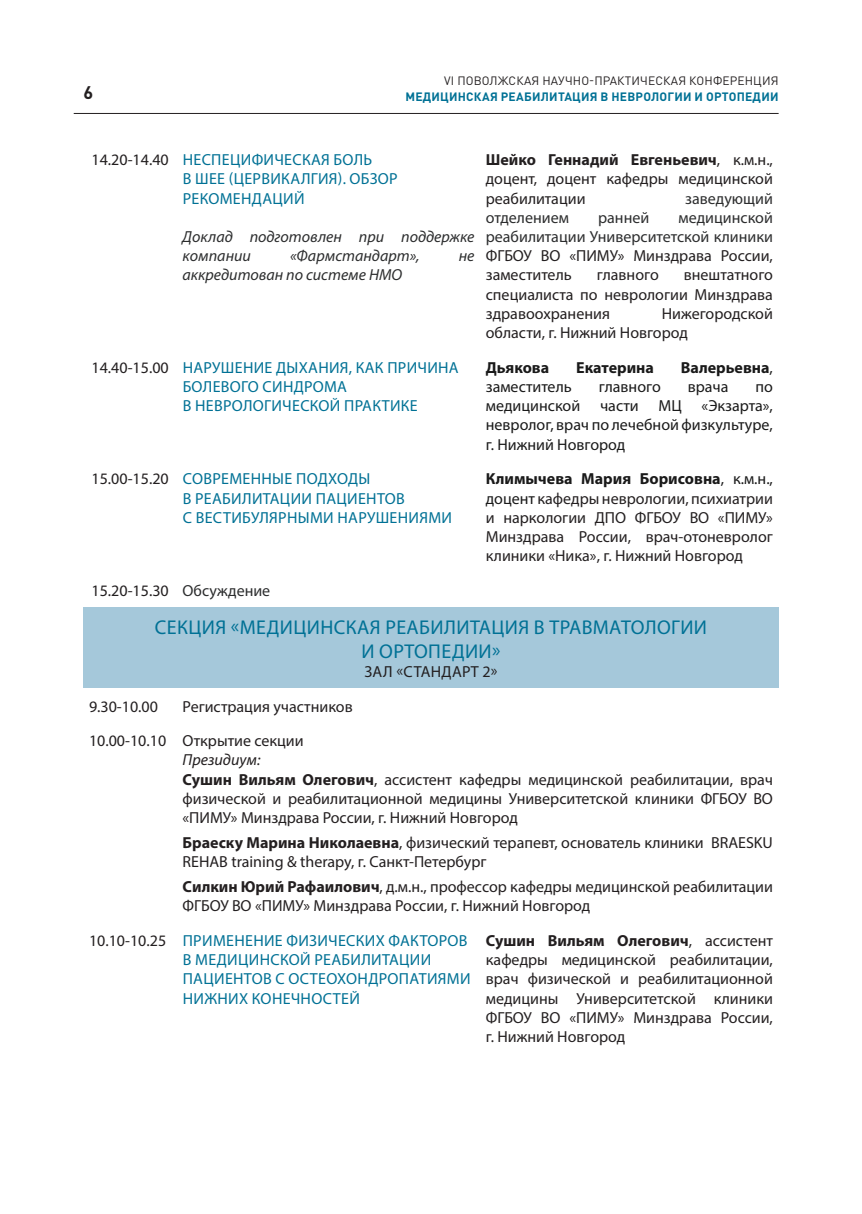
<style>
.page{position:relative;width:862px;height:1214px;background:#fff}
.page>*{position:absolute;margin:0;border:0;box-sizing:border-box;transform-origin:0 0}
.t1{font:20px "Myriad Pro";letter-spacing:.02em;color:#007195}
.t2{font:700 18px "DIN Pro";color:#231f20}
.t3{font:16px/19.2px "Myriad Pro";color:#231f20;text-align:justify}
.t4{font:16px/19.2px "Myriad Pro";letter-spacing:.02em;color:#007195}
.t5{font:16px/19.2px "Myriad Pro";color:#2c2d2e;text-align:justify}
.t6{font:16px/19.2px "Myriad Pro";color:#1a1a1a;text-align:justify}
.t7{font:italic 16px/19.2px "Myriad Pro";color:#2c2d2e}
.t8{font:700 16px "Myriad Pro";color:#1a1a1a}
.t9{font:16px "Myriad Pro";letter-spacing:.02em;color:#231f20}
.t10{font:italic 16px "Myriad Pro";color:#231f20}
.t11{font:700 12px "DIN Pro";letter-spacing:.02em;color:#007195}
.t12{font:12px "DIN Pro";letter-spacing:.01em;color:#231f20}
.s1{font-weight:700}
.s2{color:#231f20}
.s3{font-weight:400}
.s4{font-weight:700;color:#1a1a1a}
.s5{color:#1a1a1a}
</style>
<div class="page">
<hr style="left:74px;top:113px;width:704px;height:1px;background:#231f20">
<div style="left:83px;top:607px;width:695px;height:81px;background:#a5c8da"></div>
<p class="t2" style="left:83px;top:77px;width:11px">6</p>
<p class="t12" style="left:444px;top:71px;width:336px">VI ПОВОЛЖСКАЯ НАУЧНО-ПРАКТИЧЕСКАЯ КОНФЕРЕНЦИЯ</p>
<p class="t11" style="left:405px;top:87px;width:375px">МЕДИЦИНСКАЯ РЕАБИЛИТАЦИЯ В НЕВРОЛОГИИ И ОРТОПЕДИИ</p>
<p class="t3" style="left:92px;top:150px;width:79px">14.20-14.40</p>
<p class="t4" style="left:183px;top:150px;width:191px">НЕСПЕЦИФИЧЕСКАЯ БОЛЬ</p>
<p class="t4" style="left:183px;top:169px;width:216px">В ШЕЕ (ЦЕРВИКАЛГИЯ). ОБЗОР<br>РЕКОМЕНДАЦИЙ</p>
<p class="t7" style="left:183px;top:227px;width:293px">Доклад подготовлен при поддержке компании</p>
<p class="t7" style="left:290px;top:246px;width:131px">«Фармстандарт»,</p>
<p class="t7" style="left:459px;top:246px;width:17px">не</p>
<p class="t7" style="left:183px;top:265px;width:221px">аккредитован по системе НМО</p>
<p class="t3" style="left:92px;top:357px;width:79px">14.40-15.00</p>
<p class="t4" style="left:183px;top:357px;width:277px">НАРУШЕНИЕ ДЫХАНИЯ, КАК ПРИЧИНА<br>БОЛЕВОГО СИНДРОМА</p>
<p class="t4" style="left:183px;top:396px;width:236px">В НЕВРОЛОГИЧЕСКОЙ ПРАКТИКЕ</p>
<p class="t3" style="left:92px;top:469px;width:79px">15.00-15.20</p>
<p class="t4" style="left:183px;top:469px;width:189px">СОВРЕМЕННЫЕ ПОДХОДЫ</p>
<p class="t4" style="left:183px;top:488px;width:223px">В РЕАБИЛИТАЦИИ ПАЦИЕНТОВ</p>
<p class="t4" style="left:183px;top:507px;width:271px">С ВЕСТИБУЛЯРНЫМИ НАРУШЕНИЯМИ</p>
<p class="t3" style="left:486px;top:150px;width:289px"><span class="s1">Шейко Геннадий Евгеньевич</span>, к.м.н., доцент, доцент кафедры медицинской реабилитации</p>
<p class="t5" style="left:685px;top:188px;width:89px">заведующий</p>
<p class="t5" style="left:486px;top:207px;width:289px;text-indent:193px">медицинской реабилитации Университетской клиники <span class="s2">ФГБОУ ВО «ПИМУ» Минздрава России, заместитель</span></p>
<p class="t5" style="left:486px;top:207px;width:85px">отделением</p>
<p class="t5" style="left:598px;top:207px;width:53px">ранней</p>
<p class="t3" style="left:486px;top:265px;width:289px;text-indent:198px">внештатного специалиста по неврологии Минздрава здравоохранения</p>
<p class="t3" style="left:597px;top:265px;width:63px">главного</p>
<p class="t3" style="left:486px;top:303px;width:289px;text-indent:176px">Нижегородской области, г. Нижний Новгород</p>
<p class="t8" style="left:486px;top:357px;width:65px">Дьякова</p>
<p class="t8" style="left:576px;top:357px;width:79px">Екатерина</p>
<p class="t8" style="left:681px;top:357px;width:94px">Валерьевна<span class="s3">,</span></p>
<p class="t6" style="left:486px;top:377px;width:87px">заместитель</p>
<p class="t6" style="left:599px;top:377px;width:63px">главного</p>
<p class="t6" style="left:688px;top:377px;width:42px">врача</p>
<p class="t6" style="left:486px;top:377px;width:289px;text-indent:270px">по медицинской части МЦ «Экзарта», невролог, врач по лечебной физкультуре, г. Нижний Новгород</p>
<p class="t3" style="left:486px;top:469px;width:289px"><span class="s4">Климычева Мария Борисовна</span><span class="s5">, к.м.н., доцент</span> кафедры неврологии, психиатрии и наркологии ДПО ФГБОУ ВО «ПИМУ» Минздрава России, врач-отоневролог клиники «Ника», г. Нижний Новгород</p>
<p class="t3" style="left:92px;top:580px;width:79px">15.20-15.30</p>
<p class="t5" style="left:183px;top:580px;width:89px">Обсуждение</p>
<p class="t1" style="left:155px;top:614px;width:553px">СЕКЦИЯ «МЕДИЦИНСКАЯ РЕАБИЛИТАЦИЯ В ТРАВМАТОЛОГИИ</p>
<p class="t1" style="left:361px;top:638px;width:141px">И ОРТОПЕДИИ»</p>
<p class="t9" style="left:364px;top:661px;width:135px">ЗАЛ «СТАНДАРТ 2»</p>
<p class="t3" style="left:89px;top:696px;width:70px">9.30-10.00</p>
<p class="t3" style="left:183px;top:696px;width:172px">Регистрация участников</p>
<p class="t3" style="left:89px;top:731px;width:79px">10.00-10.10</p>
<p class="t3" style="left:183px;top:731px;width:123px">Открытие секции</p>
<p class="t10" style="left:183px;top:750px;width:79px">Президиум:</p>
<p class="t3" style="left:183px;top:769px;width:592px"><span class="s1">Сушин Вильям Олегович</span>, ассистент кафедры медицинской реабилитации, врач физической и реабилитационной медицины Университетской клиники ФГБОУ ВО «ПИМУ» Минздрава России, г. Нижний Новгород</p>
<p class="t3" style="left:183px;top:832px;width:592px"><span class="s1">Браеску Марина Николаевна</span>, физический терапевт, основатель клиники BRAESKU<br>REHAB training &amp; therapy, г. Санкт-Петербург</p>
<p class="t3" style="left:183px;top:876px;width:592px"><span class="s1">Силкин Юрий Рафаилович</span>, д.м.н., профессор кафедры медицинской реабилитации<br>ФГБОУ ВО «ПИМУ» Минздрава России, г. Нижний Новгород</p>
<p class="t3" style="left:89px;top:930px;width:79px">10.10-10.25</p>
<p class="t4" style="left:183px;top:930px;width:289px">ПРИМЕНЕНИЕ ФИЗИЧЕСКИХ ФАКТОРОВ<br>В МЕДИЦИНСКОЙ РЕАБИЛИТАЦИИ<br>ПАЦИЕНТОВ С ОСТЕОХОНДРОПАТИЯМИ<br>НИЖНИХ КОНЕЧНОСТЕЙ</p>
<p class="t3" style="left:486px;top:930px;width:289px"><span class="s1">Сушин Вильям Олегович</span>, ассистент кафедры медицинской реабилитации, врач физической и реабилитационной медицины Университетской клиники ФГБОУ ВО «ПИМУ» Минздрава России, г. Нижний Новгород</p>
</div>
